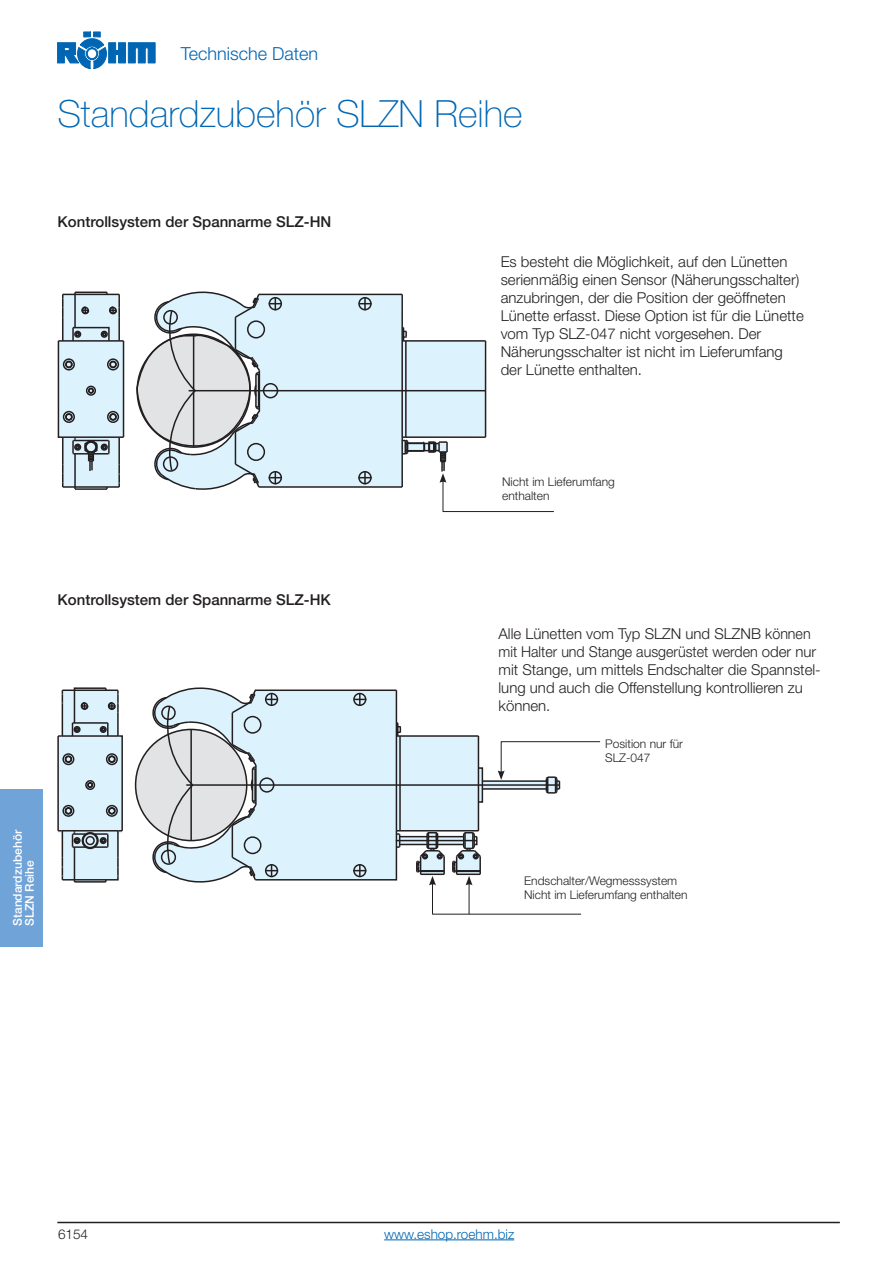
<style>
.page{position:relative;width:893px;height:1263px;background:#fff}
.page>*{position:absolute;margin:0;border:0;box-sizing:border-box;transform-origin:0 0}
.t1{font:100 37.5px "Helvetica Neue LT Std";color:#0066b3}
.t2{font:300 18px "Helvetica Neue LT Std";color:#0066b3}
.t3{font:300 15px/18px "Helvetica Neue LT Std";color:#231f20}
.t4{font:500 15px "Helvetica Neue LT Std";color:#231f20}
.t5{font:300 13.5px "Helvetica Neue LT Std";color:#0066b3}
.t6{font:300 13.5px "Helvetica Neue LT Std";color:#231f20}
.t7{font:300 12px/14.4px "Helvetica Neue LT Std";color:#231f20}
.t8{font:500 12px/12px "Helvetica Neue LT Std";color:#fff}
</style>
<div class="page">
<svg style="left:57px;top:32px;width:98px;height:37px"></svg>
<div style="left:86px;top:48px;width:12px;height:12px;border:1px solid #0066b3;border-radius:50%"></div>
<div style="left:87px;top:49px;width:10px;height:10px;border:1px solid #0066b3;border-radius:50%"></div>
<hr style="left:57px;top:1222px;width:783px;height:1px;background:#231f20">
<svg style="left:282px;top:293px;width:204px;height:193px;fill:#dcf2fd"></svg>
<svg style="left:359px;top:297px;width:13px;height:13px"></svg>
<svg style="left:358px;top:471px;width:14px;height:13px"></svg>
<hr style="left:189px;top:390px;width:296px;height:1px;background:#231f20">
<div style="left:358px;top:297px;width:14px;height:13px;border:2px solid #231f20;border-radius:50%"></div>
<div style="left:358px;top:471px;width:14px;height:13px;border:2px solid #231f20;border-radius:50%"></div>
<hr style="left:401px;top:341px;width:2px;height:96px;background:#231f20">
<hr style="left:405px;top:341px;width:2px;height:96px;background:#231f20">
<hr style="left:406px;top:340px;width:79px;height:2px;background:#231f20">
<hr style="left:485px;top:341px;width:1px;height:96px;background:#231f20">
<svg style="left:403px;top:327px;width:5px;height:15px"></svg>
<hr style="left:259px;top:294px;width:143px;height:1px;background:#231f20">
<hr style="left:401px;top:294px;width:2px;height:47px;background:#231f20">
<hr style="left:259px;top:486px;width:143px;height:2px;background:#231f20">
<svg style="left:136px;top:291px;width:146px;height:199px"></svg>
<div style="left:255px;top:374px;width:4px;height:34px;border:2px solid #231f20"></div>
<hr style="left:123px;top:341px;width:1px;height:96px;background:#231f20">
<hr style="left:75px;top:488px;width:32px;height:2px;background:#231f20">
<svg style="left:57px;top:292px;width:66px;height:197px"></svg>
<svg style="left:401px;top:436px;width:153px;height:76px"></svg>
<svg style="left:148px;top:735px;width:350px;height:111px;fill:#dcf2fd"></svg>
<svg style="left:135px;top:728px;width:112px;height:113px"></svg>
<hr style="left:186px;top:784px;width:373px;height:2px;background:#231f20">
<hr style="left:400px;top:836px;width:64px;height:1px;background:#231f20">
<hr style="left:400px;top:844px;width:64px;height:1px;background:#231f20">
<hr style="left:396px;top:840px;width:81px;height:1px;background:#231f20">
<div style="left:478px;top:767px;width:5px;height:36px;border:2px solid #231f20"></div>
<hr style="left:482px;top:780px;width:64px;height:2px;background:#231f20">
<hr style="left:482px;top:788px;width:64px;height:2px;background:#231f20">
<hr style="left:74px;top:881px;width:32px;height:2px;background:#231f20">
<hr style="left:400px;top:830px;width:78px;height:2px;background:#231f20">
<hr style="left:478px;top:736px;width:1px;height:95px;background:#231f20">
<hr style="left:400px;top:735px;width:78px;height:2px;background:#231f20">
<svg style="left:149px;top:687px;width:253px;height:196px"></svg>
<svg style="left:57px;top:687px;width:66px;height:195px"></svg>
<svg style="left:498px;top:741px;width:102px;height:53px"></svg>
<svg style="left:416px;top:831px;width:166px;height:84px"></svg>
<div style="left:0;top:789px;width:42px;height:158px;background:#70a4d8"></div>
<hr style="left:384px;top:1240px;width:130px;height:1px;background:#0066b3">
<p class="t2" style="left:181px;top:47px;width:139px">Technische Daten</p>
<h1 class="t1" style="left:57px;top:100px;width:467px">Standardzubehör SLZN Reihe</h1>
<p class="t4" style="left:58px;top:216px;width:275px">Kontrollsystem der Spannarme SLZ-HN</p>
<p class="t3" style="left:501px;top:254px;width:305px">Es besteht die Möglichkeit, auf den Lünetten serienmäßig einen Sensor (Näherungsschalter) anzubringen, der die Position der geöffneten Lünette erfasst. Diese Option ist für die Lünette vom Typ SLZ-047 nicht vorgesehen. Der Näherungsschalter ist nicht im Lieferumfang der Lünette enthalten.</p>
<p class="t4" style="left:58px;top:594px;width:275px">Kontrollsystem der Spannarme SLZ-HK</p>
<p class="t8" style="left:13px;top:926px;width:97px;rotate:-90deg">Standardzubehör<br>SLZN Reihe</p>
<p class="t7" style="left:502px;top:475px;width:114px">Nicht im Lieferumfang enthalten</p>
<p class="t3" style="left:498px;top:626px;width:324px">Alle Lünetten vom Typ SLZN und SLZNB können mit Halter und Stange ausgerüstet werden oder nur mit Stange, um mittels Endschalter die Spannstel&shy;lung und auch die Offenstellung kontrollieren zu können.</p>
<p class="t7" style="left:605px;top:737px;width:79px">Position nur für<br>SLZ-047</p>
<p class="t7" style="left:524px;top:874px;width:165px">Endschalter/Wegmesssystem<br>Nicht im Lieferumfang enthalten</p>
<p class="t6" style="left:58px;top:1229px;width:32px">6154</p>
<p class="t5" style="left:384px;top:1229px;width:132px">www.eshop.roehm.biz</p>
</div>
